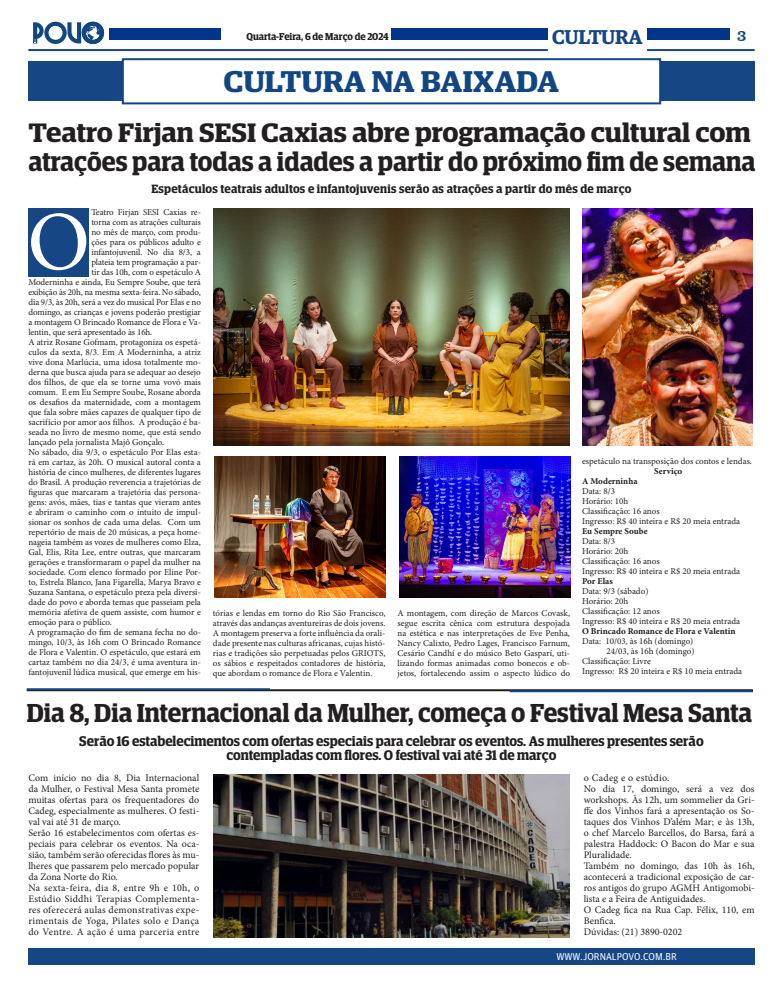
<style>
.page{position:relative;width:783px;height:993px;background:#fff}
.page>*{position:absolute;margin:0;border:0;box-sizing:border-box;transform-origin:0 0}
.t1{font:83.8px "Minion Pro";color:#fff}
.t2{font:600 30px "Guardian Egyptian Display";color:#114683;scale:1.1 1}
.t3{font:600 26.7px/29.1px "Guardian Egyptian Display";color:#231f20;scale:1.1 1}
.t4{font:600 26px "Guardian Egyptian Display";color:#231f20}
.t5{font:600 20px "Guardian Egyptian";letter-spacing:-.02em;color:#174685}
.t6{font:16px "Clarendon BT";color:#174685}
.t7{font:600 14px/14.6px "Guardian Egyptian Display";letter-spacing:-.005em;color:#231f20;text-align:center}
.t8{font:600 12px "Guardian Egyptian Display";letter-spacing:.02em;color:#231f20}
.t9{font:10px/11px "Minion Pro";color:#231f20;text-align:justify}
.t10{font:600 10px "Guardian Egyptian Display";color:#231f20}
.t11{font:10px "Guardian Agate Sans G1 D Regular";color:#fff}
.t12{font:10px "Minion Pro";letter-spacing:.03em;color:#231f20}
.t13{font:9px/10px "Minion Pro";letter-spacing:-.005em;color:#231f20;text-align:justify}
.t14{font:700 9px "Minion Pro";color:#231f20}
</style>
<div class="page">
<div style="left:28px;top:947px;width:726px;height:17px;background:#174685"></div>
<svg style="left:33px;top:22px;width:71px;height:22px"></svg>
<div style="left:647px;top:28px;width:82px;height:12px;background:#003589"></div>
<hr style="left:647px;top:49px;width:107px;height:2px;background:#174685">
<div style="left:391px;top:28px;width:156px;height:12px;background:#003589"></div>
<hr style="left:28px;top:49px;width:519px;height:2px;background:#174685">
<div style="left:109px;top:28px;width:112px;height:12px;background:#003589"></div>
<div style="left:28px;top:61px;width:726px;height:40px;background:#174685"></div>
<div style="left:123px;top:59px;width:537px;height:44px;background:#fff"></div>
<div style="left:122px;top:58px;width:539px;height:46px;border:2px solid #114682"></div>
<hr style="left:27px;top:689px;width:725px;height:2px;background:#231f20">
<hr style="left:27px;top:688px;width:243px;height:2px;background:#114683">
<hr style="left:509px;top:690px;width:243px;height:2px;background:#114683">
<img style="left:213px;top:774px;width:356px;height:162px">
<img style="left:214px;top:456px;width:171px;height:141px">
<img style="left:399px;top:456px;width:171px;height:141px">
<img style="left:582px;top:208px;width:170px;height:237px">
<div style="left:28px;top:208px;width:61px;height:68px;background:#174685"></div>
<img style="left:213px;top:208px;width:356px;height:237px">
<p class="t10" style="left:246px;top:31px;width:144px">Quarta-Feira, 6 de Março de 2024</p>
<h3 class="t5" style="left:552px;top:22px;width:92px">CULTURA</h3>
<h3 class="t6" style="left:736px;top:25px;width:11px">3</h3>
<p class="t2" style="left:223px;top:65px;width:307px">CULTURA NA BAIXADA</p>
<p class="t3" style="left:28px;top:118px;width:662px">Teatro Firjan SESI Caxias abre programação cultural com atrações para todas a idades a partir do próximo fim de semana</p>
<p class="t8" style="left:151px;top:182px;width:481px">Espetáculos teatrais adultos e infantojuvenis serão as atrações a partir do mês de março</p>
<p class="t13" style="left:91px;top:207px;width:111px">Teatro Firjan SESI Caxias re-</p>
<p class="t13" style="left:91px;top:217px;width:111px">torna com as atrações culturais</p>
<p class="t13" style="left:91px;top:227px;width:111px">no mês de março, com produ-</p>
<p class="t13" style="left:91px;top:237px;width:111px">ções para os públicos adulto e</p>
<p class="t13" style="left:91px;top:247px;width:111px">infantojuvenil. No dia 8/3, a</p>
<p class="t13" style="left:91px;top:257px;width:111px">plateia tem programação a par-</p>
<p class="t13" style="left:91px;top:267px;width:111px">tir das 10h, com o espetáculo A</p>
<p class="t13" style="left:28px;top:277px;width:174px">Moderninha e ainda, Eu Sempre Soube, que terá</p>
<p class="t13" style="left:28px;top:287px;width:174px">exibição às 20h, na mesma sexta-feira. No sábado,</p>
<p class="t13" style="left:28px;top:297px;width:174px">dia 9/3, às 20h, será a vez do musical Por Elas e no</p>
<p class="t13" style="left:28px;top:307px;width:174px">domingo, as crianças e jovens poderão prestigiar</p>
<p class="t13" style="left:28px;top:317px;width:174px">a montagem O Brincado Romance de Flora e Va-</p>
<p class="t13" style="left:28px;top:327px;width:125px">lentin, que será apresentado às 16h.</p>
<p class="t13" style="left:28px;top:337px;width:174px">A atriz Rosane Gofmam, protagoniza os espetá&shy;culos da sexta, 8/3. Em A Moderninha, a atriz vive dona Marlúcia, uma idosa totalmente mo&shy;derna que busca ajuda para se adequar ao desejo dos filhos, de que ela se torne uma vovó mais comum. E em Eu Sempre Soube, Rosane aborda os desafios da maternidade, com a montagem que fala sobre mães capazes de qualquer tipo de sacrifício por amor aos filhos. A produção é ba&shy;seada no livro de mesmo nome, que está sendo lançado pela jornalista Majô Gonçalo.</p>
<p class="t13" style="left:28px;top:447px;width:174px">No sábado, dia 9/3, o espetáculo Por Elas esta&shy;rá em cartaz, às 20h. O musical autoral conta a história de cinco mulheres, de diferentes lugares do Brasil. A produção reverencia a trajetórias de figuras que marcaram a trajetória das persona&shy;gens: avós, mães, tias e tantas que vieram antes e abriram o caminho com o intuito de impul&shy;sionar os sonhos de cada uma delas. Com um repertório de mais de 20 músicas, a peça home&shy;nageia também as vozes de mulheres como Elza, Gal, Elis, Rita Lee, entre outras, que marcaram gerações e transformaram o papel da mulher na sociedade. Com elenco formado por Eline Por&shy;to, Estrela Blanco, Jana Figarella, Marya Bravo e Suzana Santana, o espetáculo preza pela diversi&shy;dade do povo e aborda temas que passeiam pela memória afetiva de quem assiste, com humor e emoção para o público.</p>
<p class="t13" style="left:28px;top:627px;width:174px">A programação do fim de semana fecha no do&shy;mingo, 10/3, às 16h com O Brincado Romance de Flora e Valentin. O espetáculo, que estará em cartaz também no dia 24/3, é uma aventura in&shy;fantojuvenil lúdica musical, que emerge em his-</p>
<p class="t1" style="left:27px;top:186px;width:64px">O</p>
<p class="t13" style="left:213px;top:608px;width:174px">tórias e lendas em torno do Rio São Francisco, através das andanças aventureiras de dois jovens.<br>A montagem preserva a forte influência da orali&shy;dade presente nas culturas africanas, cujas histó&shy;rias e tradições são perpetuadas pelos GRIOTS, os sábios e respeitados contadores de história, que abordam o romance de Flora e Valentin.</p>
<p class="t13" style="left:397px;top:608px;width:174px">A montagem, com direção de Marcos Covask, segue escrita cênica com estrutura despojada na estética e nas interpretações de Eve Penha, Nancy Calixto, Pedro Lages, Francisco Farnum, Cesário Candhí e do músico Beto Gasparí, uti&shy;lizando formas animadas como bonecos e ob&shy;jetos, fortalecendo assim o aspecto lúdico do</p>
<p class="t13" style="left:582px;top:456px;width:171px">espetáculo na transposição dos contos e lendas.</p>
<p class="t14" style="left:654px;top:464px;width:30px">Serviço</p>
<p class="t14" style="left:582px;top:474px;width:57px">A Moderninha</p>
<p class="t13" style="left:582px;top:486px;width:34px">Data: 8/3</p>
<p class="t13" style="left:582px;top:496px;width:48px">Horário: 10h</p>
<p class="t13" style="left:582px;top:506px;width:79px">Classificação: 16 anos</p>
<p class="t13" style="left:582px;top:516px;width:159px">Ingresso: R$ 40 inteira e R$ 20 meia entrada</p>
<p class="t14" style="left:582px;top:524px;width:67px">Eu Sempre Soube</p>
<p class="t13" style="left:582px;top:536px;width:34px">Data: 8/3</p>
<p class="t13" style="left:582px;top:546px;width:48px">Horário: 20h</p>
<p class="t13" style="left:582px;top:556px;width:79px">Classificação: 16 anos</p>
<p class="t13" style="left:582px;top:566px;width:159px">Ingresso: R$ 40 inteira e R$ 20 meia entrada</p>
<p class="t14" style="left:582px;top:574px;width:32px">Por Elas</p>
<p class="t13" style="left:582px;top:586px;width:68px">Data: 9/3 (sábado)</p>
<p class="t13" style="left:582px;top:596px;width:48px">Horário: 20h</p>
<p class="t13" style="left:582px;top:606px;width:79px">Classificação: 12 anos</p>
<p class="t13" style="left:582px;top:616px;width:159px">Ingresso: R$ 40 inteira e R$ 20 meia entrada</p>
<p class="t14" style="left:582px;top:624px;width:155px">O Brincado Romance de Flora e Valentin</p>
<p class="t13" style="left:582px;top:636px;width:113px">Data: 10/03, às 16h (domingo)</p>
<p class="t13" style="left:606px;top:646px;width:89px">24/03, às 16h (domingo)</p>
<p class="t13" style="left:582px;top:656px;width:70px">Classificação: Livre</p>
<p class="t13" style="left:582px;top:666px;width:161px">Ingresso: R$ 20 inteira e R$ 10 meia entrada</p>
<p class="t4" style="left:27px;top:698px;width:726px">Dia 8, Dia Internacional da Mulher, começa o Festival Mesa Santa</p>
<p class="t7" style="left:79px;top:733px;width:625px">Serão 16 estabelecimentos com ofertas especiais para celebrar os eventos. As mulheres presentes serão contempladas com flores. O festival vai até 31 de março</p>
<p class="t9" style="left:28px;top:772px;width:172px">Com início no dia 8, Dia Internacional da Mulher, o Festival Mesa Santa promete muitas ofertas para os frequentadores do Cadeg, especialmente as mulheres. O festi&shy;val vai até 31 de março.</p>
<p class="t9" style="left:28px;top:827px;width:172px">Serão 16 estabelecimentos com ofertas es&shy;peciais para celebrar os eventos. Na oca&shy;sião, também serão oferecidas flores às mu&shy;lheres que passarem pelo mercado popular da Zona Norte do Rio.</p>
<p class="t9" style="left:28px;top:882px;width:172px">Na sexta-feira, dia 8, entre 9h e 10h, o Estúdio Siddhi Terapias Complementa&shy;res oferecerá aulas demonstrativas expe&shy;rimentais de Yoga, Pilates solo e Dança do Ventre. A ação é uma parceria entre</p>
<p class="t12" style="left:583px;top:771px;width:87px">o Cadeg e o estúdio.</p>
<p class="t9" style="left:583px;top:783px;width:172px">No dia 17, domingo, será a vez dos workshops. Às 12h, um sommelier da Gri&shy;ffe dos Vinhos fará a apresentação os So&shy;taques dos Vinhos D’além Mar; e às 13h, o chef Marcelo Barcellos, do Barsa, fará a palestra Haddock: O Bacon do Mar e sua Pluralidade.</p>
<p class="t9" style="left:583px;top:860px;width:172px">Também no domingo, das 10h às 16h, acontecerá a tradicional exposição de car&shy;ros antigos do grupo AGMH Antigomobi&shy;lista e a Feira de Antiguidades.</p>
<p class="t9" style="left:583px;top:904px;width:172px">O Cadeg fica na Rua Cap. Félix, 110, em<br>Benfica.</p>
<p class="t9" style="left:583px;top:926px;width:100px">Dúvidas: (21) 3890-0202</p>
<p class="t11" style="left:556px;top:949px;width:122px">WWW.JORNALPOVO.COM.BR</p>
</div>
